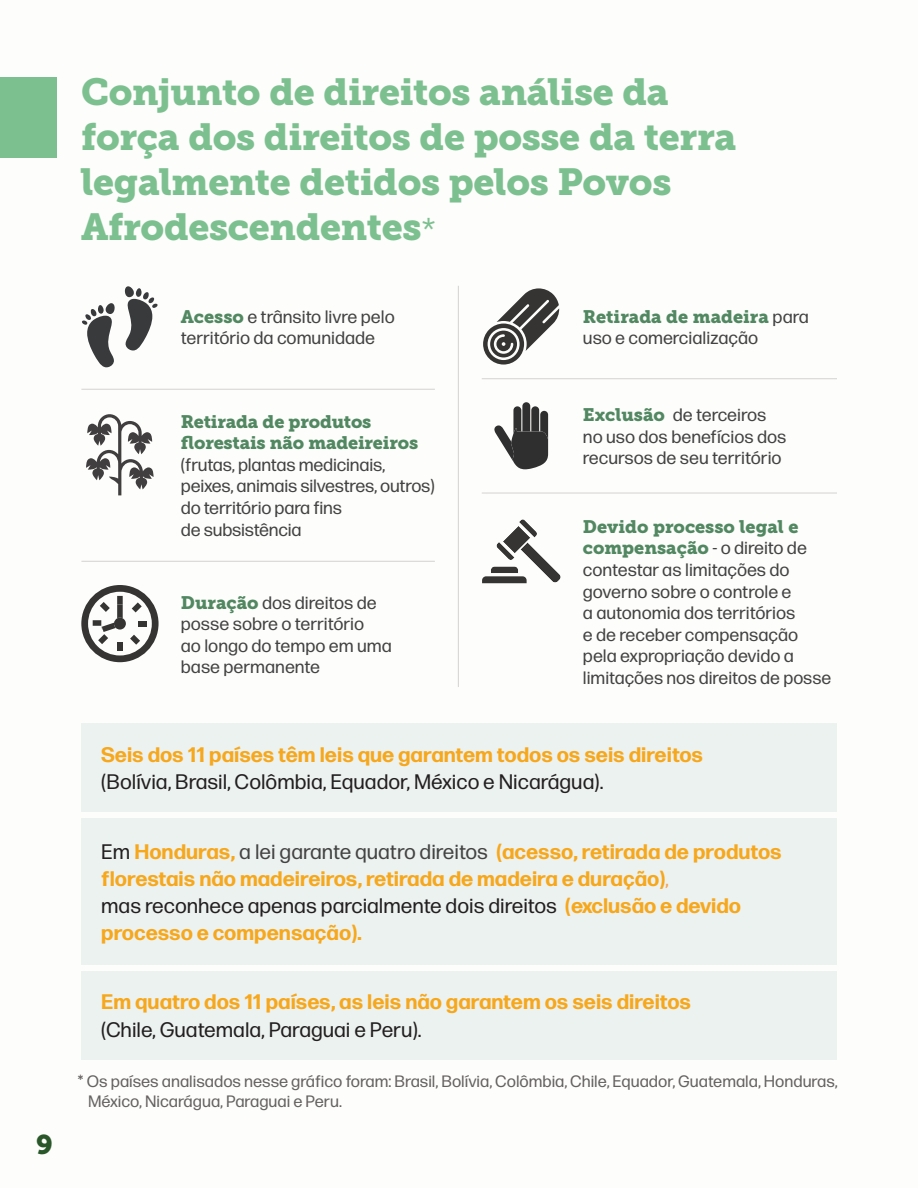
<style>
.page{position:relative;width:918px;height:1188px;background:#fdfdfb}
.page>*{position:absolute;margin:0;border:0;box-sizing:border-box;transform-origin:0 0}
.t1{font:37.5px/45px "Museo Slab 900";letter-spacing:-.01em;color:#7dc090}
.t2{font:27px "Museo Slab 900";color:#29572a}
.t3{font:700 21px/27px "Forma DJR Micro";color:#f7a71c}
.t4{font:21px "Forma DJR Micro";color:#231f20}
.t5{font:18px/21.6px "Forma DJR Micro";color:#434343}
.t6{font:18px/21.6px "Museo Slab 900";color:#518861}
.t7{font:16.5px/19.8px "Forma DJR Micro";color:#656261}
.s1{font-family:"Museo Slab 300";font-size:31.5px}
.s2{font-family:"Museo Slab 900";color:#518861}
.s3{font-family:"Forma DJR Micro";color:#434343}
.s4{font-weight:400;color:#231f20}
.s5{font-weight:400;color:#434343}
.s6{font-weight:400;color:#f4a258}
</style>
<div class="page">
<svg style="left:82px;top:286px;width:76px;height:82px"></svg>
<svg style="left:483px;top:288px;width:76px;height:77px"></svg>
<svg style="left:81px;top:585px;width:78px;height:77px"></svg>
<svg style="left:86px;top:414px;width:68px;height:81px"></svg>
<svg style="left:494px;top:402px;width:54px;height:67px"></svg>
<svg style="left:482px;top:519px;width:79px;height:65px"></svg>
<div style="left:81px;top:818px;width:756px;height:147px;background:#ecf2ef"></div>
<div style="left:81px;top:971px;width:756px;height:88px;background:#ecf2ef"></div>
<div style="left:0;top:78px;width:56px;height:80px;background:#7dc090"></div>
<hr style="left:81px;top:561px;width:354px;height:1px;background:#d4d2d1">
<hr style="left:81px;top:389px;width:354px;height:1px;background:#d4d2d1">
<hr style="left:482px;top:378px;width:355px;height:1px;background:#d4d2d1">
<hr style="left:458px;top:286px;width:1px;height:401px;background:#d4d2d1">
<hr style="left:482px;top:493px;width:355px;height:1px;background:#d4d2d1">
<div style="left:81px;top:723px;width:756px;height:89px;background:#ecf2ef"></div>
<h1 class="t1" style="left:81px;top:70px;width:657px">Conjunto de direitos análise da força dos direitos de posse da terra legalmente detidos pelos Povos<br>Afrodescendentes<span class="s1">*</span></h1>
<h2 class="t2" style="left:36px;top:1128px;width:18px">9</h2>
<p class="t5" style="left:181px;top:305px;width:216px"><span class="s2">Acesso</span> e trânsito livre pelo território da comunidade</p>
<p class="t6" style="left:181px;top:411px;width:239px">Retirada de produtos florestais não madeireiros</p>
<p class="t5" style="left:181px;top:453px;width:256px">(frutas, plantas medicinais, peixes, animais silvestres, outros) do território para fins<br>de subsistência</p>
<p class="t5" style="left:181px;top:591px;width:213px"><span class="s2">Duração</span> dos direitos de posse sobre o território<br>ao longo do tempo em uma base permanente</p>
<p class="t6" style="left:583px;top:306px;width:227px">Retirada de madeira <span class="s3">para</span></p>
<p class="t5" style="left:583px;top:327px;width:177px">uso e comercialização</p>
<p class="t5" style="left:583px;top:403px;width:205px"><span class="s2">Exclusão</span> de terceiros no uso dos benefícios dos recursos de seu território</p>
<p class="t6" style="left:583px;top:516px;width:226px">Devido processo legal e compensação <span class="s3">- o direito de</span></p>
<p class="t5" style="left:583px;top:558px;width:250px">contestar as limitações do governo sobre o controle e<br>a autonomia dos territórios<br>e de receber compensação pela expropriação devido a limitações nos direitos de posse</p>
<p class="t3" style="left:101px;top:741px;width:603px">Seis dos 11 países têm leis que garantem todos os seis direitos</p>
<p class="t4" style="left:101px;top:769px;width:504px">(Bolívia, Brasil, Colômbia, Equador, México e Nicarágua).</p>
<p class="t3" style="left:101px;top:837px;width:682px"><span class="s4">Em</span> Honduras, <span class="s5">a lei garante quatro direitos</span> (acesso, retirada de produtos florestais não madeireiros, retirada de madeira e duração)<span class="s6">,<br></span><span class="s4">mas reconhece apenas parcialmente dois direitos</span> (exclusão e devido processo e compensação).</p>
<p class="t3" style="left:101px;top:988px;width:591px">Em quatro dos 11 países, as leis não garantem os seis direitos</p>
<p class="t4" style="left:101px;top:1016px;width:322px">(Chile, Guatemala, Paraguai e Peru).</p>
<p class="t7" style="left:88px;top:1071px;width:751px;text-indent:-10px">* Os países analisados nesse gráfico foram: Brasil, Bolívia, Colômbia, Chile, Equador, Guatemala, Honduras,<br>México, Nicarágua, Paraguai e Peru.</p>
</div>
